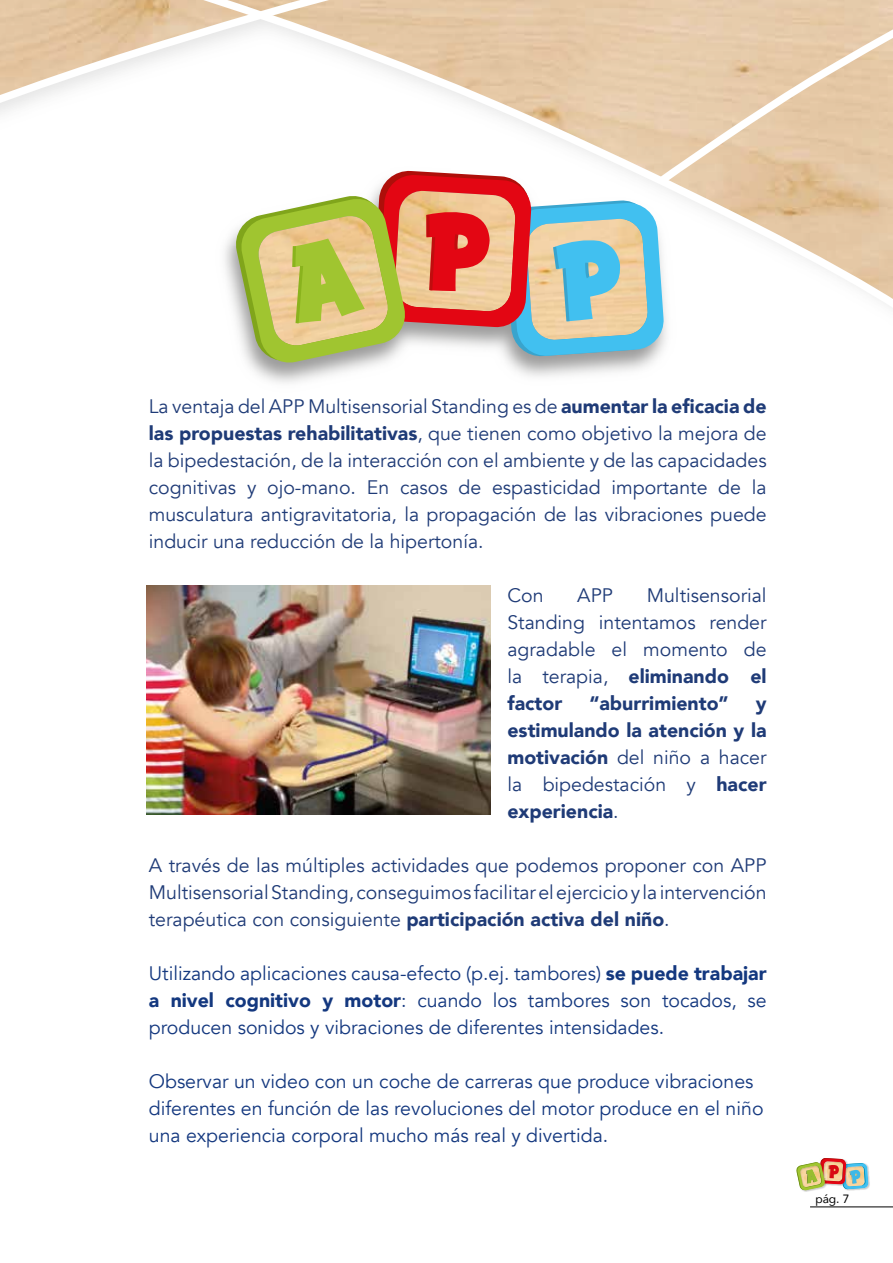
<style>
.page{position:relative;width:893px;height:1263px;background:#fff}
.page>*{position:absolute;margin:0;border:0;box-sizing:border-box;transform-origin:0 0}
.t1{font:19.5px/27px "Avenir";color:#1f3b77;text-align:justify}
.t2{font:19.5px/27px "Avenir";color:#14387f;text-align:justify}
.t3{font:900 19.5px/27px "Avenir";color:#1f3b77;text-align:justify}
.t4{font:12px "Avenir";color:#000}
.s1{font-weight:900}
.s2{font-weight:400}
</style>
<div class="page">
<img style="left:868px;top:1166px;width:2px;height:22px">
<img style="left:796px;top:1158px;width:72px;height:33px">
<img style="left:147px;top:585px;width:343px;height:229px">
<img style="left:0;top:0;width:893px;height:383px">
<svg style="left:233px;top:20px;width:660px;height:345px"></svg>
<hr style="left:810px;top:1206px;width:83px;height:1px;background:#000">
<p class="t1" style="left:149px;top:393px;width:619px">La ventaja del APP Multisensorial Standing es de <span class="s1">aumentar la eficacia de las propuestas rehabilitativas</span>, que tienen como objetivo la mejora de la bipedestación, de la interacción con el ambiente y de las capacidades cognitivas y ojo-mano. En casos de espasticidad importante de la musculatura antigravitatoria, la propagación de las vibraciones puede inducir una reducción de la hipertonía.</p>
<p class="t1" style="left:507px;top:582px;width:38px">Con</p>
<p class="t1" style="left:577px;top:582px;width:37px">APP</p>
<p class="t1" style="left:507px;top:582px;width:261px;text-indent:139px">Multisensorial Standing intentamos render agradable el momento de la terapia, <span class="s1">eliminando el factor</span></p>
<p class="t3" style="left:589px;top:689px;width:141px">“aburrimiento”</p>
<p class="t3" style="left:507px;top:689px;width:261px;text-indent:248px">y estimulando la atención y la motivación <span class="s2">del niño a hacer la bipedestación y</span> hacer experiencia<span class="s2">.</span></p>
<p class="t1" style="left:149px;top:852px;width:619px">A través de las múltiples actividades que podemos proponer con APP Multisensorial Standing, conseguimos facilitar el ejercicio y la intervención terapéutica con consiguiente <span class="s1">participación activa del niño</span>.</p>
<p class="t2" style="left:149px;top:960px;width:619px">Utilizando aplicaciones causa-efecto (p.ej. tambores) <span class="s1">se puede trabajar a nivel cognitivo y motor</span>: cuando los tambores son tocados, se producen sonidos y vibraciones de diferentes intensidades.</p>
<p class="t2" style="left:149px;top:1068px;width:616px;text-align:left">Observar un video con un coche de carreras que produce vibraciones diferentes en función de las revoluciones del motor produce en el niño una experiencia corporal mucho más real y divertida.</p>
<p class="t4" style="left:815px;top:1189px;width:36px">pág. 7</p>
</div>
